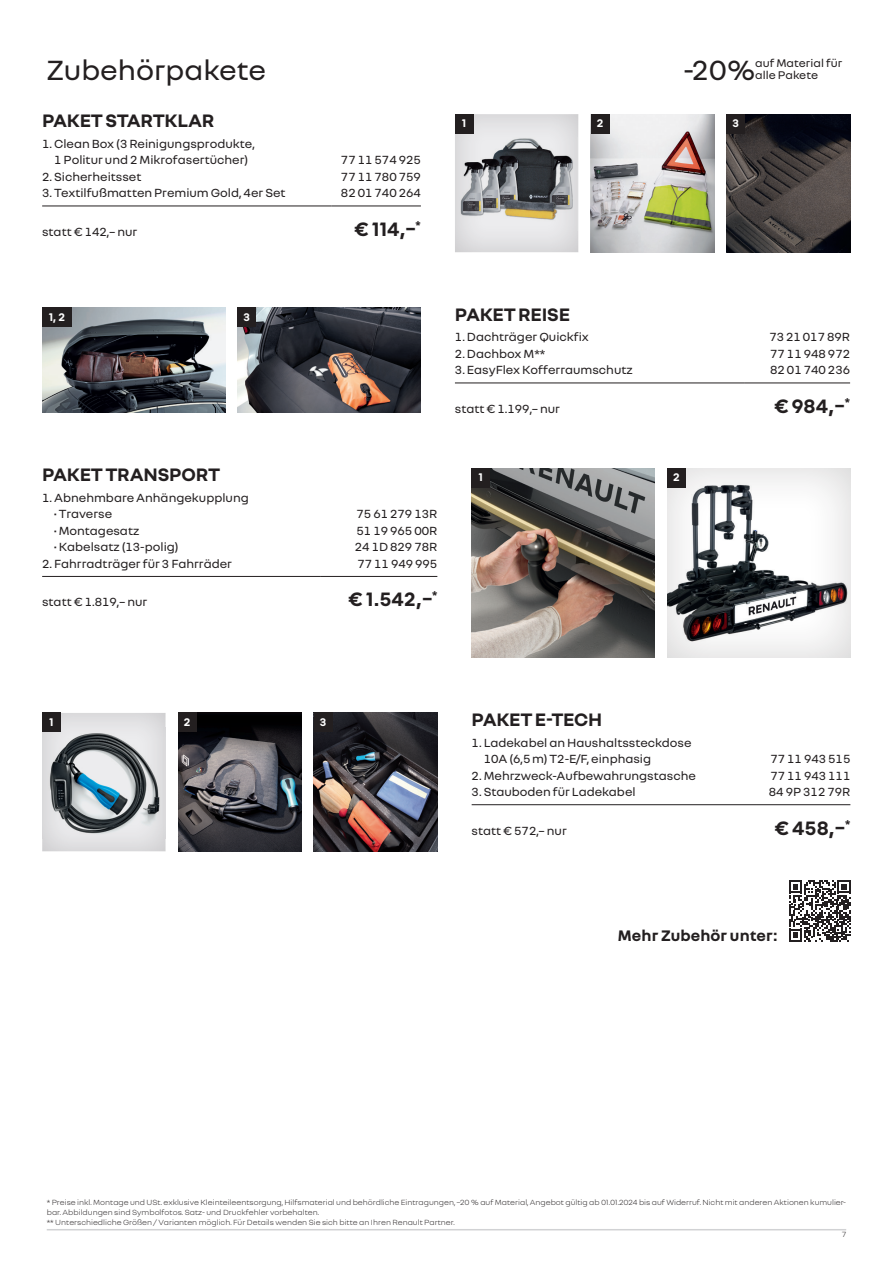
<style>
.page{position:relative;width:893px;height:1263px;background:#fff}
.page>*{position:absolute;margin:0;border:0;box-sizing:border-box;transform-origin:0 0}
.Kapitelüberschrift{font:30px "Nouvel R";color:#231f20}
.t1{font:700 21px "Nouvel R";letter-spacing:.01em;color:#231f20}
.t2{font:700 19.5px "Nouvel R";letter-spacing:-.02em;color:#231f20}
.t3{font:700 16.5px "Nouvel R";letter-spacing:.01em;color:#231f20}
.t4{font:12.75px/16.5px "Nouvel R";color:#231f20;text-align:justify}
.t5{font:12px "Nouvel R";color:#231f20}
.t6{font:700 12px "Nouvel R";color:#fff}
.Fußnote{font:300 8.25px/9.9px "Nouvel R";color:#231f20}
</style>
<div class="page">
<hr style="left:47px;top:1229px;width:799px;height:1px;background:#d1d2d4">
<div style="left:454px;top:112px;width:126px;height:141px;background:#231f20;opacity:.2"></div>
<img style="left:591px;top:114px;width:123px;height:138px">
<img style="left:727px;top:114px;width:123px;height:138px">
<div style="left:455px;top:114px;width:18px;height:19px;background:#231f20"></div>
<div style="left:591px;top:114px;width:18px;height:19px;background:#231f20"></div>
<div style="left:727px;top:114px;width:18px;height:19px;background:#231f20"></div>
<img style="left:42px;top:308px;width:183px;height:105px">
<img style="left:238px;top:308px;width:183px;height:105px">
<div style="left:42px;top:308px;width:30px;height:19px;background:#231f20"></div>
<div style="left:238px;top:308px;width:18px;height:19px;background:#231f20"></div>
<hr style="left:42px;top:206px;width:289px;height:1px;background:#231f20">
<hr style="left:331px;top:206px;width:90px;height:1px;background:#231f20">
<hr style="left:455px;top:383px;width:289px;height:1px;background:#231f20">
<hr style="left:744px;top:383px;width:106px;height:1px;background:#231f20">
<div style="left:42px;top:711px;width:126px;height:141px;background:#231f20;opacity:.2"></div>
<img style="left:178px;top:713px;width:123px;height:138px">
<img style="left:314px;top:713px;width:123px;height:138px">
<div style="left:42px;top:713px;width:19px;height:19px;background:#231f20"></div>
<div style="left:178px;top:713px;width:18px;height:19px;background:#231f20"></div>
<div style="left:314px;top:713px;width:18px;height:19px;background:#231f20"></div>
<hr style="left:472px;top:804px;width:284px;height:1px;background:#231f20">
<hr style="left:756px;top:804px;width:94px;height:1px;background:#231f20">
<hr style="left:42px;top:576px;width:278px;height:1px;background:#231f20">
<hr style="left:320px;top:576px;width:117px;height:1px;background:#231f20">
<div style="left:666px;top:465px;width:186px;height:192px;background:#231f20;opacity:.2"></div>
<img style="left:471px;top:468px;width:183px;height:189px">
<div style="left:471px;top:468px;width:19px;height:19px;background:#231f20"></div>
<div style="left:667px;top:468px;width:19px;height:19px;background:#231f20"></div>
<svg style="left:789px;top:880px;width:61px;height:62px"></svg>
<p class="Kapitelüberschrift" style="left:683px;top:51px;width:73px">-20%</p>
<p class="t5" style="left:755px;top:55px;width:89px">auf Material für</p>
<p class="Kapitelüberschrift" style="left:47px;top:51px;width:221px">Zubehörpakete</p>
<p class="t5" style="left:755px;top:67px;width:64px">alle Pakete</p>
<p class="t6" style="left:462px;top:116px;width:6px">1</p>
<p class="t6" style="left:597px;top:116px;width:8px">2</p>
<p class="t6" style="left:733px;top:116px;width:8px">3</p>
<h3 class="t2" style="left:42px;top:108px;width:174px">PAKET STARTKLAR</h3>
<p class="t4" style="left:42px;top:135px;width:214px;text-align:center">1. Clean Box (3 Reinigungsprodukte,<br>1 Politur und 2 Mikrofasertücher)</p>
<p class="t4" style="left:42px;top:168px;width:101px">2. Sicherheitsset</p>
<p class="t4" style="left:42px;top:184px;width:245px">3. Textilfußmatten Premium Gold, 4er Set</p>
<p class="t4" style="left:341px;top:151px;width:81px">77 11 574 925<br>77 11 780 759<br>82 01 740 264</p>
<p class="t4" style="left:42px;top:223px;width:97px">statt € 142,– nur</p>
<h2 class="t1" style="left:354px;top:215px;width:68px">€ 114,–<sup>*</sup></h2>
<p class="t6" style="left:49px;top:309px;width:18px">1, 2</p>
<p class="t6" style="left:244px;top:309px;width:8px">3</p>
<h3 class="t2" style="left:455px;top:302px;width:117px">PAKET REISE</h3>
<p class="t4" style="left:455px;top:328px;width:135px">1. Dachträger Quickfix</p>
<p class="t4" style="left:455px;top:345px;width:92px">2. Dachbox M**</p>
<p class="t4" style="left:455px;top:361px;width:179px">3. EasyFlex Kofferraumschutz</p>
<p class="t4" style="left:769px;top:328px;width:82px">73 21 017 89R 77 11 948 972<br>82 01 740 236</p>
<p class="t4" style="left:455px;top:400px;width:107px">statt € 1.199,– nur</p>
<h2 class="t1" style="left:774px;top:392px;width:77px">€ 984,–<sup>*</sup></h2>
<h3 class="t2" style="left:42px;top:462px;width:180px">PAKET TRANSPORT</h3>
<p class="t4" style="left:42px;top:489px;width:208px">1. Abnehmbare Anhängekupplung</p>
<p class="t4" style="left:54px;top:505px;width:60px">• Traverse</p>
<p class="t4" style="left:54px;top:522px;width:87px">• Montagesatz</p>
<p class="t4" style="left:54px;top:538px;width:126px">• Kabelsatz (13-polig)</p>
<p class="t4" style="left:42px;top:555px;width:191px">2. Fahrradträger für 3 Fahrräder</p>
<p class="t4" style="left:355px;top:505px;width:84px">75 61 279 13R 51 19 965 00R 24 1D 829 78R 77 11 949 995</p>
<p class="t4" style="left:42px;top:593px;width:107px">statt € 1.819,– nur</p>
<h2 class="t1" style="left:348px;top:586px;width:91px">€ 1.542,–<sup>*</sup></h2>
<p class="t6" style="left:478px;top:470px;width:6px">1</p>
<p class="t6" style="left:673px;top:470px;width:8px">2</p>
<p class="t6" style="left:49px;top:714px;width:6px">1</p>
<p class="t6" style="left:184px;top:714px;width:8px">2</p>
<p class="t6" style="left:320px;top:714px;width:8px">3</p>
<h3 class="t2" style="left:472px;top:707px;width:132px">PAKET E-TECH</h3>
<p class="t4" style="left:484px;top:733px;width:209px;text-indent:-12px">1. Ladekabel an Haushaltssteckdose<br>10A (6,5m) T2-E/F, einphasig</p>
<p class="t4" style="left:472px;top:766px;width:226px">2. Mehrzweck-Aufbewahrungstasche</p>
<p class="t4" style="left:472px;top:783px;width:166px">3. Stauboden für Ladekabel</p>
<p class="t4" style="left:769px;top:750px;width:83px">77 11 943 515<br>77 11 943 111<br>84 9P 312 79R</p>
<p class="t4" style="left:472px;top:821px;width:97px">statt € 572,– nur</p>
<h2 class="t1" style="left:774px;top:814px;width:77px">€ 458,–<sup>*</sup></h2>
<p class="t3" style="left:618px;top:925px;width:161px">Mehr Zubehör unter:</p>
<p class="Fußnote" style="left:47px;top:1197px;width:801px">* Preise inkl. Montage und USt. exklusive Kleinteileentsorgung, Hilfsmaterial und behördliche Eintragungen, –20 % auf Material, Angebot gültig ab 01.01.2024 bis auf Widerruf. Nicht mit anderen Aktionen kumulier&shy;bar. Abbildungen sind Symbolfotos. Satz- und Druckfehler vorbehalten.</p>
<p class="Fußnote" style="left:47px;top:1216px;width:409px">** Unterschiedliche Größen / Varianten möglich. Für Details wenden Sie sich bitte an Ihren Renault Partner.</p>
<p class="Fußnote" style="left:842px;top:1229px;width:6px">7</p>
</div>
